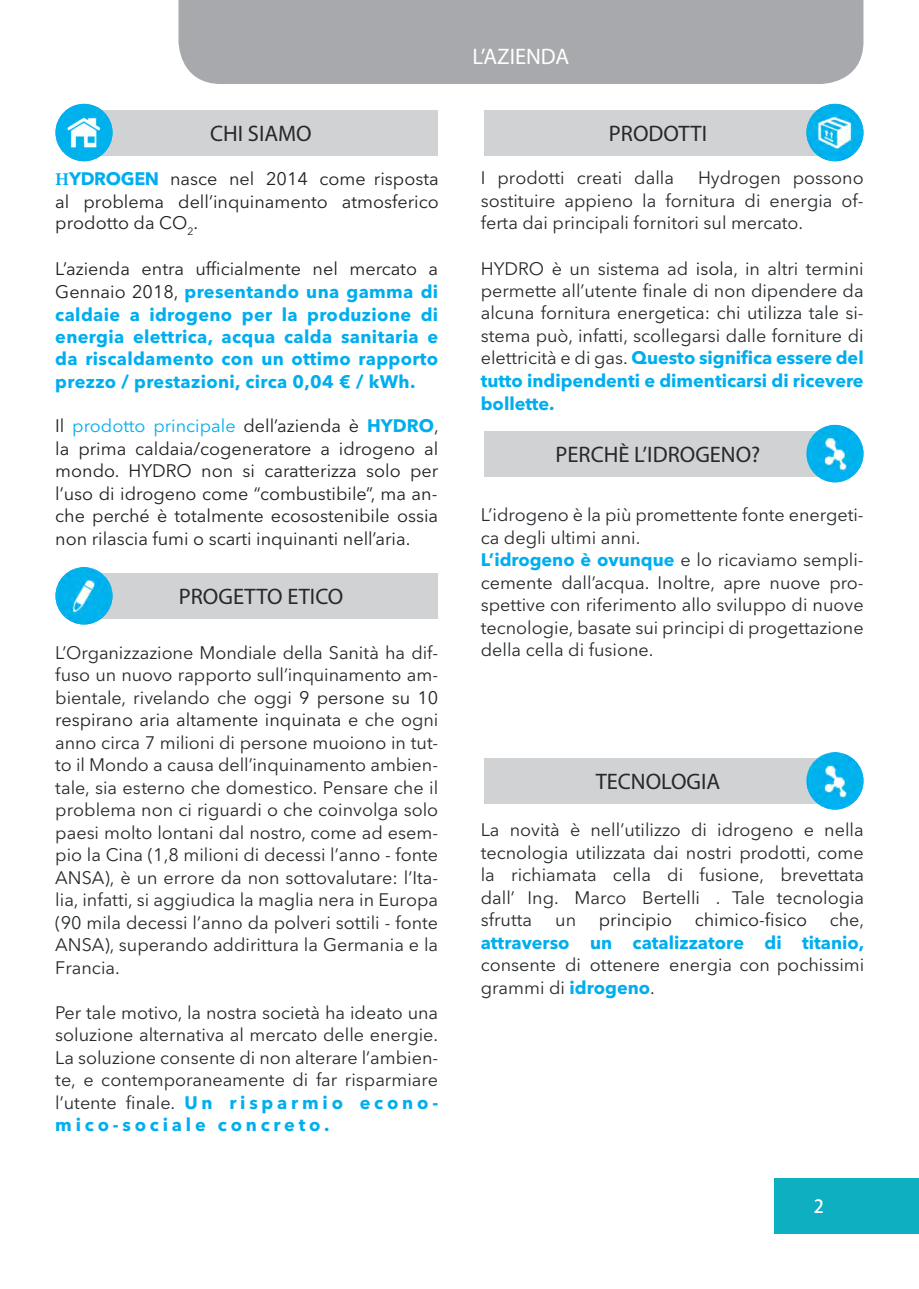
<style>
.page{position:relative;width:919px;height:1289px;background:#fff}
.page>*{position:absolute;margin:0;border:0;box-sizing:border-box;transform-origin:0 0}
.t1{font:22.5px "Myriad Pro";color:#262a2d}
.t2{font:22.5px "Myriad Pro";color:#fff}
.t3{font:18px/22.5px "Avenir Next LT Pro";color:#262a2d;text-align:justify}
.t4{font:18px/22.5px "Avenir Next LT Pro";color:#231f20;text-align:justify}
.t5{font:700 18px/22.5px "Avenir Next LT Pro";letter-spacing:.01em;color:#00aeef;text-align:justify}
.t6{font:700 18px "Adobe Fan Heiti Std";color:#fff}
.s1{font-family:"Minion Pro";font-weight:700;color:#00aeef}
.s2{font-weight:700;color:#00aeef}
.s3{font-weight:400;color:#231f20}
.s4{color:#00aeef}
.s5{color:#231f20}
</style>
<div class="page">
<div style="left:84px;top:110px;width:354px;height:45px;background:#d1d2d4"></div>
<img style="left:55px;top:104px;width:57px;height:57px;border-radius:29px">
<div style="left:84px;top:573px;width:354px;height:45px;background:#d1d2d4"></div>
<img style="left:55px;top:567px;width:57px;height:57px;border-radius:29px">
<div style="left:485px;top:110px;width:349px;height:45px;background:#d1d2d4"></div>
<img style="left:806px;top:104px;width:57px;height:57px;border-radius:29px">
<div style="left:485px;top:431px;width:349px;height:45px;background:#d1d2d4"></div>
<img style="left:806px;top:425px;width:57px;height:57px;border-radius:29px">
<div style="left:485px;top:758px;width:349px;height:45px;background:#d1d2d4"></div>
<img style="left:806px;top:752px;width:57px;height:57px;border-radius:29px">
<div style="left:774px;top:1178px;width:144px;height:55px;background:#0eafc1"></div>
<div style="left:178px;top:0;width:685px;height:84px;background:#a8a9ad"></div>
<p class="t1" style="left:210px;top:120px;width:103px">CHI SIAMO</p>
<p class="t4" style="left:55px;top:167px;width:385px"><span class="s1">H</span><span class="s2">YDROGEN</span> nasce nel 2014 come risposta al problema dell’inquinamento atmosferico prodotto da CO<sub>2</sub>.</p>
<p class="t5" style="left:55px;top:257px;width:384px"><span class="s3">L’azienda entra ufficialmente nel mercato a Gennaio 2018,</span> presentando una gamma di caldaie a idrogeno per la produzione di energia elettrica, acqua calda sanitaria e da riscaldamento con un ottimo rapporto prezzo / prestazioni, circa 0,04 € / kWh.</p>
<p class="t4" style="left:55px;top:414px;width:385px">Il <span class="s4">prodotto principale</span> dell’azienda è <span class="s2">HYDRO</span>, la prima caldaia/cogeneratore a idrogeno al mondo. HYDRO non si caratterizza solo per l’uso di idrogeno come “combustibile”, ma an&shy;che perché è totalmente ecosostenibile ossia non rilascia fumi o scarti inquinanti nell’aria.</p>
<p class="t1" style="left:179px;top:583px;width:166px">PROGETTO ETICO</p>
<p class="t3" style="left:55px;top:641px;width:384px">L’Organizzazione Mondiale della Sanità ha dif&shy;fuso un nuovo rapporto sull’inquinamento am&shy;bientale, rivelando che oggi <span class="s5">9 persone su 10 respirano aria altamente inquinata</span> e che ogni anno circa 7 milioni di persone muoiono in tut&shy;to il Mondo a causa dell’inquinamento ambien&shy;tale, sia esterno che domestico. Pensare che il problema non ci riguardi o che coinvolga solo paesi molto lontani dal nostro, come ad esem&shy;pio la Cina (1,8 milioni di decessi l’anno - fonte ANSA), è un errore da non sottovalutare: l’Ita&shy;lia, infatti, si aggiudica la maglia nera in Europa (90 mila decessi l’anno da polveri sottili - fonte ANSA), superando addirittura la Germania e la Francia.</p>
<p class="t3" style="left:55px;top:1001px;width:384px">Per tale motivo, la nostra società ha ideato una soluzione alternativa al mercato delle energie.<br>La soluzione consente di non alterare l’ambien&shy;te, e contemporaneamente di far risparmiare l’utente finale. <span class="s2">Un risparmio econo&shy;mico-sociale concreto.</span></p>
<p class="t2" style="left:472px;top:42px;width:98px">L’AZIENDA</p>
<p class="t1" style="left:608px;top:120px;width:100px">PRODOTTI</p>
<p class="t3" style="left:480px;top:167px;width:384px;text-indent:217px">Hydrogen possono sostituire appieno la fornitura di energia of&shy;ferta dai principali fornitori sul mercato.</p>
<p class="t3" style="left:480px;top:257px;width:384px">HYDRO è un sistema ad <span class="s5">isola</span>, in altri termini permette all’utente finale di non dipendere da alcuna fornitura energetica: chi utilizza tale si&shy;stema può, infatti, scollegarsi dalle forniture di elettricità e di gas. <span class="s2">Questo significa essere del tutto indipendenti e dimenticarsi di ricevere bollette.</span></p>
<p class="t3" style="left:480px;top:167px;width:195px">I prodotti creati dalla</p>
<p class="t1" style="left:555px;top:440px;width:206px">PERCHÈ L’IDROGENO?</p>
<p class="t3" style="left:480px;top:503px;width:384px;text-align:left">L’idrogeno è la più promettente fonte energeti&shy;ca degli ultimi anni.<br><span class="s2">L’idrogeno è ovunque</span> e lo ricaviamo sempli&shy;cemente dall’acqua. Inoltre, apre nuove pro&shy;spettive con riferimento allo sviluppo di <span class="s5">n</span>uove tecnologie, basate sui principi di progettazione della cella di fusione.</p>
<p class="t1" style="left:595px;top:767px;width:126px">TECNOLOGIA</p>
<p class="t3" style="left:480px;top:818px;width:385px">La novità è nell’utilizzo di idrogeno e nella tecnologia utilizzata dai nostri prodotti, come la richiamata cella di fusione, brevettata dall’ Ing. Marco Bertelli . Tale tecnologia sfrutta</p>
<p class="t3" style="left:555px;top:908px;width:22px">un</p>
<p class="t4" style="left:598px;top:908px;width:75px">principio</p>
<p class="t4" style="left:694px;top:908px;width:114px">chimico-fisico</p>
<p class="t3" style="left:829px;top:908px;width:36px">che,</p>
<p class="t5" style="left:480px;top:931px;width:385px">attraverso un catalizzatore di titanio,</p>
<p class="t3" style="left:480px;top:953px;width:385px">consente di ottenere energia con pochissimi grammi di <span class="s2">idrogeno</span>.</p>
<p class="t6" style="left:813px;top:1195px;width:12px">2</p>
</div>
